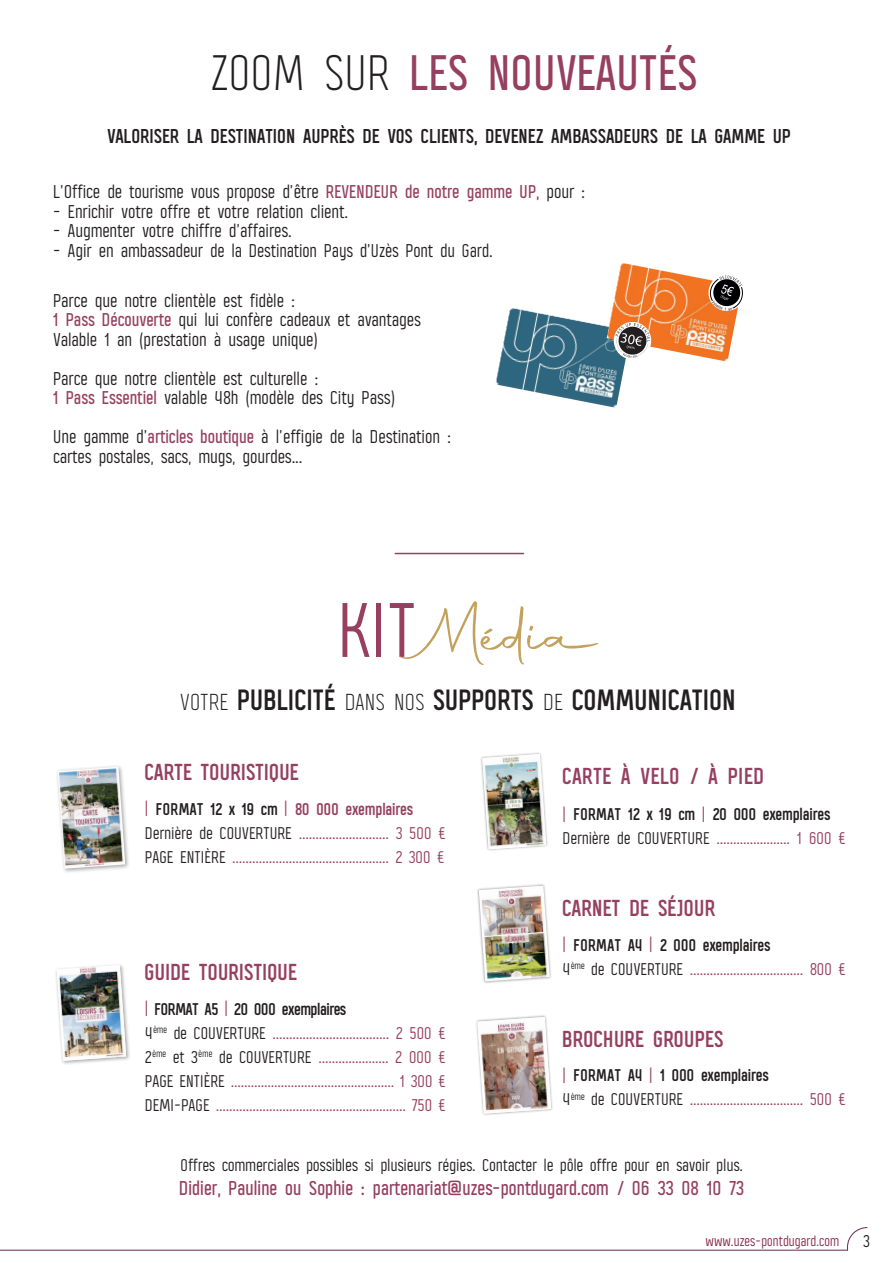
<style>
.page{position:relative;width:893px;height:1263px;background:#fff}
.page>*{position:absolute;margin:0;border:0;box-sizing:border-box;transform-origin:0 0}
.t1{font:75px "Alasar";color:#963f5e}
.t2{font:72px "Autography";color:#c4a15d}
.t3{font:500 48.45px "Alasar";color:#963f5e}
.t4{font:700 28.5px "Alasar";color:#231f20}
.t5{font:700 22.5px "Alasar";color:#963f5e}
.t6{font:700 22.5px "Alasar";letter-spacing:.02em;color:#963f5e}
.t7{font:700 19.5px "Alasar";color:#231f20}
.t8{font:500 19.5px "Alasar";color:#963f5e}
.t9{font:18px "Alasar";color:#231f20}
.t10{font:16.5px/24px "Alasar";color:#963f5e}
.t11{font:16.5px "Alasar";color:#231f20}
.t12{font:700 16.5px "Alasar";color:#231f20}
.t13{font:700 16.5px "Alasar";color:#963f5e}
.t14{font:700 16.5px "Alasar";letter-spacing:-.02em;color:#231f20}
.t15{font:14.1px "Alasar";color:#892f4b}
.s1{font-weight:300;color:#231f20}
.s2{font-weight:500;color:#963f5e}
.s3{font-weight:300;font-size:22.5px}
.s4{font-weight:400}
.s5{color:#231f20}
.s6{font-weight:400;color:#963f5e}
</style>
<div class="page">
<div style="left:475px;top:1014px;width:79px;height:102px;background:#231f20;opacity:.45"></div>
<img style="left:477px;top:1017px;width:74px;height:97px">
<div style="left:54px;top:963px;width:76px;height:102px;background:#231f20;opacity:.4"></div>
<img style="left:57px;top:965px;width:69px;height:96px">
<div style="left:55px;top:764px;width:75px;height:110px;background:#231f20;opacity:.4"></div>
<img style="left:57px;top:767px;width:68px;height:102px">
<div style="left:476px;top:883px;width:76px;height:100px;background:#231f20;opacity:.45"></div>
<img style="left:479px;top:885px;width:71px;height:96px">
<div style="left:480px;top:752px;width:69px;height:100px;background:#231f20;opacity:.45"></div>
<img style="left:482px;top:754px;width:64px;height:95px">
<hr style="left:395px;top:553px;width:128px;height:1px;background:#963f5e">
<img style="left:495px;top:308px;width:130px;height:100px">
<img style="left:607px;top:263px;width:130px;height:99px">
<svg style="left:612px;top:320px;width:41px;height:41px"></svg>
<svg style="left:706px;top:272px;width:37px;height:41px"></svg>
<svg style="left:0;top:1227px;width:868px;height:24px"></svg>
<p class="t3" style="left:212px;top:42px;width:490px"><span class="s1">ZOOM SUR</span> LES NOUVEAUTÉS</p>
<p class="t7" style="left:108px;top:124px;width:685px">VALORISER LA DESTINATION AUPRÈS DE VOS CLIENTS, DEVENEZ AMBASSADEURS DE LA GAMME UP</p>
<p class="t9" style="left:54px;top:180px;width:534px">L’Office de tourisme vous propose d’être <span class="s2">REVENDEUR de notre gamme UP,</span> pour :</p>
<p class="t9" style="left:54px;top:200px;width:297px">- Enrichir votre offre et votre relation client.</p>
<p class="t9" style="left:54px;top:219px;width:240px">- Augmenter votre chiffre d’affaires.</p>
<p class="t9" style="left:54px;top:239px;width:441px">- Agir en ambassadeur de la Destination Pays d’Uzès Pont du Gard.</p>
<p class="t9" style="left:54px;top:289px;width:244px">Parce que notre clientèle est fidèle :</p>
<p class="t9" style="left:54px;top:308px;width:369px"><span class="s2">1 Pass Découverte</span> qui lui confère cadeaux et avantages</p>
<p class="t9" style="left:54px;top:328px;width:267px">Valable 1 an (prestation à usage unique)</p>
<p class="t9" style="left:54px;top:367px;width:267px">Parce que notre clientèle est culturelle :</p>
<p class="t9" style="left:54px;top:386px;width:344px"><span class="s2">1 Pass Essentiel</span> valable 48h (modèle des City Pass)</p>
<p class="t9" style="left:54px;top:425px;width:399px">Une gamme d’<span class="s2">articles boutique</span> à l’effigie de la Destination :</p>
<p class="t9" style="left:54px;top:445px;width:251px">cartes postales, sacs, mugs, gourdes...</p>
<p class="t2" style="left:423px;top:588px;width:180px">Média</p>
<p class="t1" style="left:342px;top:583px;width:81px">KIT</p>
<p class="t4" style="left:182px;top:682px;width:557px"><span class="s3">VOTRE</span> PUBLICITÉ <span class="s3">DANS NOS</span> SUPPORTS <span class="s3">DE</span> COMMUNICATION</p>
<p class="t5" style="left:146px;top:758px;width:156px">CARTE TOURISTIQUE</p>
<p class="t13" style="left:146px;top:798px;width:269px"><span class="s4">|</span> <span class="s5">FORMAT 12 x 19 cm</span> <span class="s4">|</span> 80 000 exemplaires</p>
<p class="t10" style="left:146px;top:820px;width:302px"><span class="s5">Dernière de COUVERTURE</span> ........................... 3 500 €<br><span class="s5">PAGE ENTIÈRE</span> ............................................... 2 300 €</p>
<p class="t5" style="left:146px;top:958px;width:154px">GUIDE TOURISTIQUE</p>
<p class="t14" style="left:146px;top:998px;width:203px"><span class="s6">|</span> FORMAT A5 <span class="s6">|</span> 20 000 exemplaires</p>
<p class="t10" style="left:146px;top:1020px;width:302px;text-align:justify"><span class="s5">4</span><sup>ème</sup> <span class="s5">de COUVERTURE</span> ................................... 2 500 € <span class="s5">2</span><sup>ème</sup> <span class="s5">et 3</span><sup>ème</sup> <span class="s5">de COUVERTURE</span> ..................... 2 000 € <span class="s5">PAGE ENTIÈRE</span> ................................................. 1 300 €</p>
<p class="t10" style="left:146px;top:1092px;width:302px"><span class="s5">DEMI-PAGE</span> ......................................................... 750 €</p>
<p class="t6" style="left:564px;top:762px;width:203px">CARTE À VELO / À PIED</p>
<p class="t12" style="left:564px;top:804px;width:269px"><span class="s6">|</span> FORMAT 12 x 19 cm <span class="s6">|</span> 20 000 exemplaires</p>
<p class="t10" style="left:564px;top:826px;width:284px"><span class="s5">Dernière de COUVERTURE</span> ...................... 1 600 €</p>
<p class="t5" style="left:564px;top:894px;width:155px">CARNET DE SÉJOUR</p>
<p class="t12" style="left:564px;top:934px;width:209px"><span class="s6">|</span> FORMAT A4 <span class="s6">|</span> 2 000 exemplaires</p>
<p class="t10" style="left:564px;top:956px;width:284px"><span class="s5">4</span><sup>ème</sup> <span class="s5">de COUVERTURE</span> .................................. 800 €</p>
<p class="t5" style="left:564px;top:1024px;width:163px">BROCHURE GROUPES</p>
<p class="t12" style="left:564px;top:1065px;width:207px"><span class="s6">|</span> FORMAT A4 <span class="s6">|</span> 1 000 exemplaires</p>
<p class="t10" style="left:564px;top:1087px;width:284px"><span class="s5">4</span><sup>ème</sup> <span class="s5">de COUVERTURE</span> .................................. 500 €</p>
<p class="t11" style="left:182px;top:1154px;width:564px">Offres commerciales possibles si plusieurs régies. Contacter le pôle offre pour en savoir plus.</p>
<p class="t8" style="left:180px;top:1175px;width:567px">Didier, Pauline ou Sophie : partenariat@uzes-pontdugard.com / 06 33 08 10 73</p>
<p class="t15" style="left:706px;top:1232px;width:135px">www.uzes-pontdugard.com</p>
<p class="t11" style="left:864px;top:1231px;width:8px">3</p>
</div>
